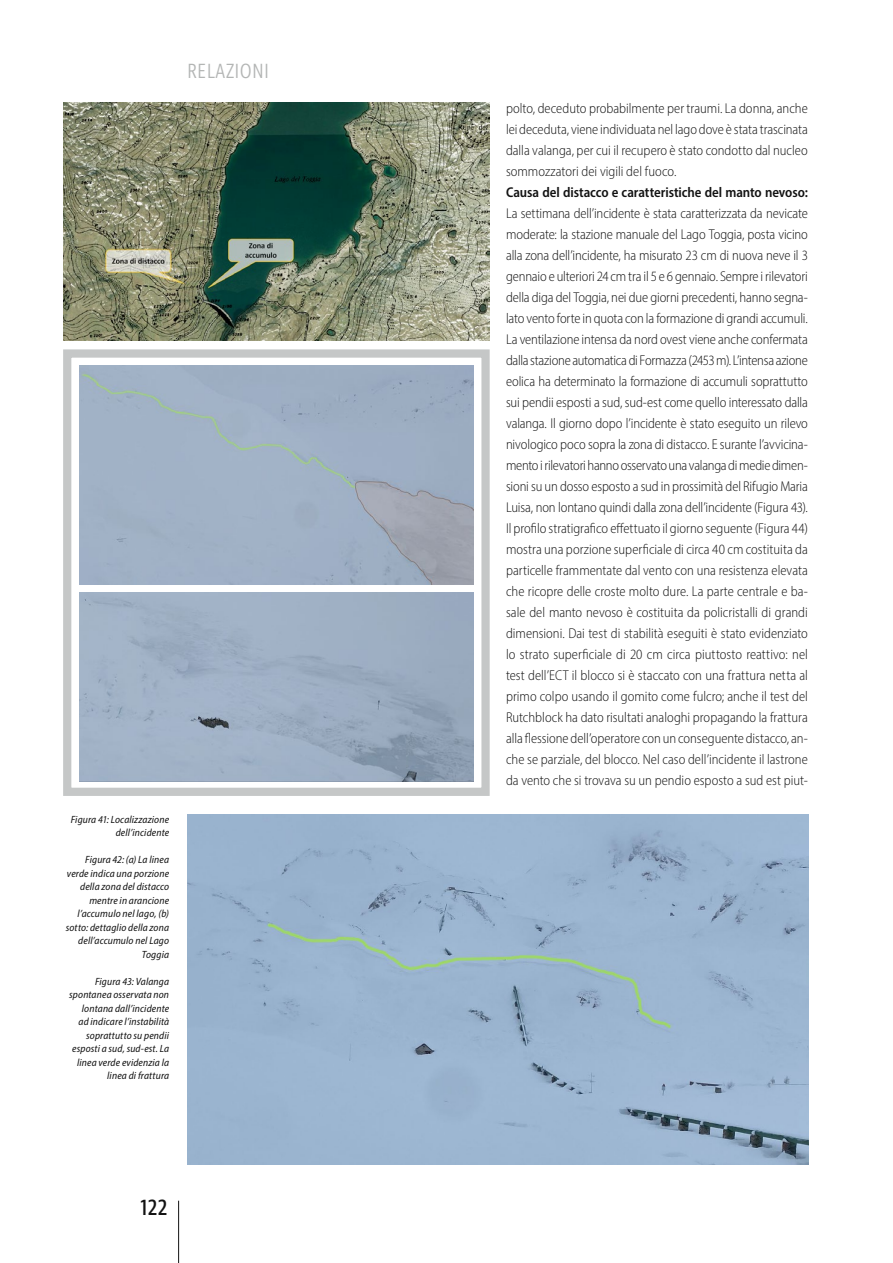
<style>
.page{position:relative;width:893px;height:1263px;background:#fff}
.page>*{position:absolute;margin:0;border:0;box-sizing:border-box;transform-origin:0 0}
.t1{font:22.5px "Ingra Cd";color:#121212}
.t2{font:300 21px "Ingra Cd";letter-spacing:.01em;color:#b3b5b4}
.t3{font:300 semi-condensed 14.25px/21px "Myriad Pro";color:#121212;text-align:justify}
.t4{font:600 semi-condensed 14.25px "Myriad Pro";letter-spacing:-.005em;color:#121212}
.t5{font:italic semi-condensed 10.5px/13.5px "Myriad Pro";letter-spacing:.015em;color:#121212;text-align:right}
</style>
<div class="page">
<hr style="left:178px;top:1201px;width:1px;height:62px;background:#121212">
<svg style="left:63px;top:349px;width:427px;height:447px"></svg>
<img style="left:64px;top:102px;width:425px;height:238px">
<img style="left:79px;top:365px;width:394px;height:219px">
<img style="left:79px;top:593px;width:394px;height:189px">
<div style="left:187px;top:815px;width:621px;height:349px;background:#9bb5cf"></div>
<h2 class="t2" style="left:187px;top:58px;width:83px">RELAZIONI</h2>
<p class="t5" style="left:71px;top:812px;width:100px">Figura 41: Localizzazione dell’incidente</p>
<p class="t5" style="left:66px;top:853px;width:105px">Figura 42: (a) La linea verde indica una porzione della zona del distacco mentre in arancione l’accumulo nel lago, (b) sotto: dettaglio della zona dell’accumulo nel Lago<br>Toggia</p>
<p class="t5" style="left:69px;top:974px;width:101px">Figura 43: Valanga spontanea osservata non lontana dall’incidente ad indicare l’instabilità soprattutto su pendii esposti a sud, sud-est. La linea verde evidenzia la linea di frattura</p>
<h1 class="t1" style="left:140px;top:1193px;width:29px">122</h1>
<p class="t3" style="left:506px;top:97px;width:303px">polto, deceduto probabilmente per traumi. La donna, anche lei deceduta, viene individuata nel lago dove è stata trascinata dalla valanga, per cui il recupero è stato condotto dal nucleo sommozzatori dei vigili del fuoco.</p>
<p class="t4" style="left:506px;top:183px;width:303px">Causa del distacco e caratteristiche del manto nevoso:</p>
<p class="t3" style="left:506px;top:202px;width:303px">La settimana dell’incidente è stata caratterizzata da nevicate moderate: la stazione manuale del Lago Toggia, posta vicino alla zona dell’incidente, ha misurato 23 cm di nuova neve il 3 gennaio e ulteriori 24 cm tra il 5 e 6 gennaio. Sempre i rilevatori della diga del Toggia, nei due giorni precedenti, hanno segna&shy;lato vento forte in quota con la formazione di grandi accumuli.<br>La ventilazione intensa da nord ovest viene anche confermata dalla stazione automatica di Formazza (2453 m). L’intensa azione eolica ha determinato la formazione di accumuli soprattutto sui pendii esposti a sud, sud-est come quello interessato dalla valanga. Il giorno dopo l’incidente è stato eseguito un rilevo nivologico poco sopra la zona di distacco. E surante l’avvicina&shy;mento i rilevatori hanno osservato una valanga di medie dimen&shy;sioni su un dosso esposto a sud in prossimità del Rifugio Maria Luisa, non lontano quindi dalla zona dell’incidente (Figura 43).<br>Il profilo stratigrafico effettuato il giorno seguente (Figura 44) mostra una porzione superficiale di circa 40 cm costituita da particelle frammentate dal vento con una resistenza elevata che ricopre delle croste molto dure. La parte centrale e ba&shy;sale del manto nevoso è costituita da policristalli di grandi dimensioni. Dai test di stabilità eseguiti è stato evidenziato lo strato superficiale di 20 cm circa piuttosto reattivo: nel test dell’ECT il blocco si è staccato con una frattura netta al primo colpo usando il gomito come fulcro; anche il test del Rutchblock ha dato risultati analoghi propagando la frattura alla flessione dell’operatore con un conseguente distacco, an&shy;che se parziale, del blocco. Nel caso dell’incidente il lastrone da vento che si trovava su un pendio esposto a sud est piut-</p>
</div>
